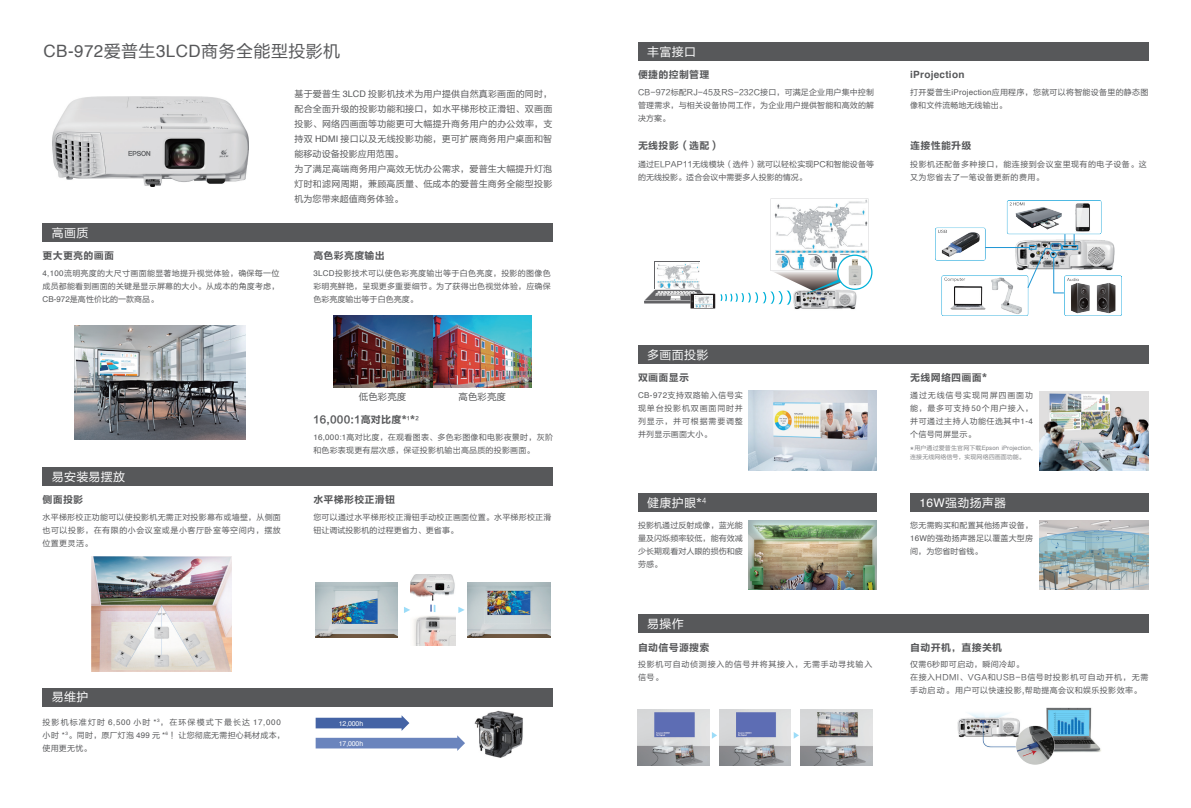
<style>
.page{position:relative;width:1191px;height:808px;background:#fff}
.page>*{position:absolute;margin:0;border:0;box-sizing:border-box;transform-origin:0 0}
.t1{font:17px "FZLTHJW GB1 0";letter-spacing:.025em;color:#57585a}
.t2{font:12px "FZLTHJW GB1 0";letter-spacing:.025em;color:#fff}
.t3{font:10px "FZLTCHJW GB1 0";letter-spacing:.025em;color:#57585a}
.t4{font:700 10px "Helvetica";letter-spacing:.025em;color:#57585a}
.t5{font:9.4px "FZLTHJW GB1 0";letter-spacing:.005em;color:#57585a}
.t6{font:9px/15px "FZLTHJW GB1 0";letter-spacing:.025em;color:#57585a}
.t7{font:8px/13px "FZLTHJW GB1 0";letter-spacing:.025em;color:#57585a;text-align:justify}
.t8{font:8px/13px "FZLTHJW GB1 0";letter-spacing:.045em;color:#57585a}
.t9{font:8px/13px "FZLTHJW GB1 0";letter-spacing:.005em;color:#57585a}
.t10{font:8px/13px "FZLTHJW GB1 0";letter-spacing:.06em;color:#57585a}
.t11{font:8px/13px "FZLTHJW GB1 0";letter-spacing:.085em;color:#57585a}
.t12{font:6.9px "Helvetica";letter-spacing:-.015em;color:#fff}
.t13{font:6px "Helvetica";letter-spacing:.02em;color:#808285}
.t14{font:6px "FZLTHJW GB1 0";letter-spacing:.005em;color:#808285}
.s1{font-family:"Helvetica"}
.s2{font-size:10px}
.s3{font-family:"FZLTHJW GB1 0"}
</style>
<div class="page">
<img style="left:957px;top:707px;width:144px;height:57px">
<div style="left:43px;top:223px;width:510px;height:19px;background:#57585a"></div>
<div style="left:43px;top:467px;width:510px;height:19px;background:#57585a"></div>
<img style="left:315px;top:582px;width:83px;height:55px">
<img style="left:468px;top:582px;width:82px;height:55px">
<img style="left:410px;top:574px;width:45px;height:27px">
<img style="left:413px;top:616px;width:42px;height:30px">
<svg style="left:430px;top:605px;width:6px;height:7px"></svg>
<svg style="left:404px;top:607px;width:6px;height:6px"></svg>
<svg style="left:458px;top:607px;width:7px;height:6px"></svg>
<img style="left:92px;top:556px;width:139px;height:115px">
<div style="left:43px;top:688px;width:510px;height:18px;background:#57585a"></div>
<img style="left:474px;top:710px;width:49px;height:48px">
<svg style="left:316px;top:715px;width:149px;height:36px"></svg>
<div style="left:638px;top:43px;width:510px;height:18px;background:#57585a"></div>
<div style="left:638px;top:494px;width:238px;height:18px;background:#57585a"></div>
<div style="left:910px;top:494px;width:238px;height:18px;background:#57585a"></div>
<img style="left:748px;top:521px;width:128px;height:69px">
<img style="left:1039px;top:521px;width:109px;height:69px">
<div style="left:638px;top:345px;width:510px;height:18px;background:#57585a"></div>
<div style="left:638px;top:615px;width:510px;height:18px;background:#57585a"></div>
<img style="left:748px;top:391px;width:128px;height:80px">
<img style="left:1039px;top:392px;width:109px;height:79px">
<img style="left:935px;top:200px;width:186px;height:115px">
<hr style="left:985px;top:247px;width:44px;height:1px;background:#1e96d4">
<svg style="left:1027px;top:234px;width:51px;height:59px"></svg>
<img style="left:801px;top:709px;width:71px;height:57px">
<img style="left:719px;top:709px;width:71px;height:57px">
<img style="left:638px;top:709px;width:71px;height:57px">
<svg style="left:712px;top:732px;width:5px;height:7px"></svg>
<svg style="left:793px;top:732px;width:6px;height:7px"></svg>
<svg style="left:644px;top:199px;width:228px;height:110px"></svg>
<img style="left:848px;top:259px;width:13px;height:26px">
<img style="left:333px;top:315px;width:199px;height:73px">
<img style="left:75px;top:325px;width:171px;height:114px">
<img style="left:52px;top:97px;width:196px;height:89px">
<h1 class="t1" style="left:44px;top:42px;width:298px"><span class="s1">CB-972</span>爱普生<span class="s1">3LCD</span>商务全能型投影机</h1>
<h2 class="t2" style="left:52px;top:226px;width:38px">高画质</h2>
<p class="t6" style="left:294px;top:87px;width:259px">基于爱普生 <span class="s1">3LCD</span> 投影机技术为用户提供自然真彩画面的同时，配合全面升级的投影功能和接口，如水平梯形校正滑钮、双画面投影、网络四画面等功能更可大幅提升商务用户的办公效率，支持双 <span class="s1">HDMI</span> 接口以及无线投影功能，更可扩展商务用户桌面和智能移动设备投影应用范围。<br>为了满足高端商务用户高效无忧办公需求，爱普生大幅提升灯泡灯时和滤网周期，兼顾高质量、低成本的爱普生商务全能型投影机为您带来超值商务体验。</p>
<p class="t3" style="left:43px;top:250px;width:73px">更大更亮的画面</p>
<p class="t3" style="left:313px;top:250px;width:73px">高色彩亮度输出</p>
<p class="t7" style="left:43px;top:267px;width:238px"><span class="s1">4,100</span>流明亮度的大尺寸画面能显著地提升视觉体验，确保每一位成员都能看到画面的关键是显示屏幕的大小。从成本的角度考虑，<span class="s1">CB-972</span>是高性价比的一款商品。</p>
<p class="t7" style="left:313px;top:267px;width:239px"><span class="s1">3LCD</span>投影技术可以使色彩亮度输出等于白色亮度，投影的图像色彩明亮鲜艳，呈现更多重要细节。为了获得出色视觉体验，应确保色彩亮度输出等于白色亮度。</p>
<h2 class="t2" style="left:52px;top:470px;width:75px">易安装易摆放</h2>
<p class="t3" style="left:43px;top:494px;width:42px">侧面投影</p>
<p class="t7" style="left:43px;top:511px;width:240px">水平梯形校正功能可以使投影机无需正对投影幕布或墙壁，从侧面也可以投影，在有限的小会议室或是小客厅卧室等空间内，摆放位置更灵活。</p>
<p class="t5" style="left:359px;top:391px;width:49px">低色彩亮度</p>
<p class="t5" style="left:458px;top:391px;width:49px">高色彩亮度</p>
<p class="t7" style="left:313px;top:431px;width:241px"><span class="s1">16,000:1</span>高对比度，在观看图表、多色彩图像和电影夜景时，灰阶和色彩表现更有层次感，保证投影机输出高品质的投影画面。</p>
<p class="t3" style="left:313px;top:414px;width:107px">16,000:1高对比度*<sup>1</sup>*<sup>2</sup></p>
<p class="t3" style="left:313px;top:494px;width:83px">水平梯形校正滑钮</p>
<p class="t7" style="left:313px;top:511px;width:240px">您可以通过水平梯形校正滑钮手动校正画面位置。水平梯形校正滑钮让调试投影机的过程更省力、更省事。</p>
<h2 class="t2" style="left:52px;top:691px;width:38px">易维护</h2>
<p class="t7" style="left:43px;top:716px;width:244px;text-align:left">投影机标准灯时 <span class="s1">6,500</span> 小时 <span class="s1">*</span><sup>3</sup>，在环保模式下最长达 <span class="s1">17,000</span>小时 <span class="s1">*</span> <sup>3</sup>。同时，原厂灯泡 <span class="s1">499</span> 元 <span class="s1">*</span><sup>6</sup> ！让您彻底无需担心耗材成本，使用更无忧。</p>
<p class="t12" style="left:339px;top:718px;width:26px">12,000h</p>
<p class="t12" style="left:339px;top:738px;width:26px">17,000h</p>
<h2 class="t2" style="left:647px;top:45px;width:50px">丰富接口</h2>
<p class="t3" style="left:638px;top:69px;width:73px">便捷的控制管理</p>
<p class="t7" style="left:638px;top:86px;width:238px">CB-972标配RJ-45及RS-232C接口，可满足企业用户集中控制管理需求，与相关设备协同工作，为企业用户提供智能和高效的解决方案。</p>
<p class="t3" style="left:638px;top:140px;width:83px">无线投影（选配）</p>
<p class="t9" style="left:638px;top:158px;width:237px">通过ELPAP11无线模块（选件）就可以轻松实现PC和智能设备等的无线投影。适合会议中需要多人投影的情况。</p>
<p class="t4" style="left:910px;top:67px;width:56px">iProjection</p>
<p class="t7" style="left:910px;top:86px;width:240px">打开爱普生<span class="s1">iProjection</span>应用程序，您就可以将智能设备里的静态图像和文件流畅地无线输出。</p>
<p class="t3" style="left:910px;top:140px;width:63px">连接性能升级</p>
<p class="t10" style="left:910px;top:158px;width:238px">投影机还配备多种接口，能连接到会议室里现有的电子设备。这又为您省去了一笔设备更新的费用。</p>
<h2 class="t2" style="left:647px;top:348px;width:63px">多画面投影</h2>
<p class="t3" style="left:638px;top:372px;width:52px">双画面显示</p>
<p class="t7" style="left:638px;top:389px;width:106px"><span class="s1">CB-972</span>支持双路输入信号实现单台投影机双画面同时并列显示，并可根据需要调整并列显示画面大小。</p>
<p class="t3" style="left:910px;top:372px;width:78px">无线网络四画面*</p>
<p class="t7" style="left:910px;top:389px;width:124px">通过无线信号实现同屏四画面功能，最多可支持<span class="s1">50</span>个用户接入，并可通过主持人功能任选其中<span class="s1">1-4</span>个信号同屏显示。</p>
<p class="t13" style="left:910px;top:443px;width:124px"><span class="s2">*</span><span class="s3">用户通过爱普生官网下载</span>Epson iProjection,</p>
<p class="t14" style="left:910px;top:454px;width:116px">连接无线网络信号，实现网络四画面功能。</p>
<h2 class="t2" style="left:647px;top:496px;width:61px">健康护眼*<sup>4</sup></h2>
<h2 class="t2" style="left:919px;top:496px;width:88px"><span class="s1">16W</span>强劲扬声器</h2>
<p class="t7" style="left:638px;top:519px;width:106px">投影机通过反射成像，蓝光能量及闪烁频率较低，能有效减少长期观看对人眼的损伤和疲劳感。</p>
<h2 class="t2" style="left:647px;top:617px;width:38px">易操作</h2>
<p class="t7" style="left:910px;top:519px;width:124px">您无需购买和配置其他扬声设备，<span class="s1">16W</span>的强劲扬声器足以覆盖大型房间，为您省时省钱。</p>
<p class="t3" style="left:638px;top:642px;width:73px">自动信号源搜索</p>
<p class="t3" style="left:910px;top:642px;width:93px">自动开机，直接关机</p>
<p class="t11" style="left:638px;top:658px;width:236px">投影机可自动侦测接入的信号并将其接入，无需手动寻找输入信号。</p>
<p class="t8" style="left:910px;top:658px;width:240px">仅需6秒即可启动，瞬间冷却。<br>在接入HDMI、VGA和USB-B信号时投影机可自动开机，无需手动启动。用户可以快速投影,帮助提高会议和娱乐投影效率。</p>
</div>
